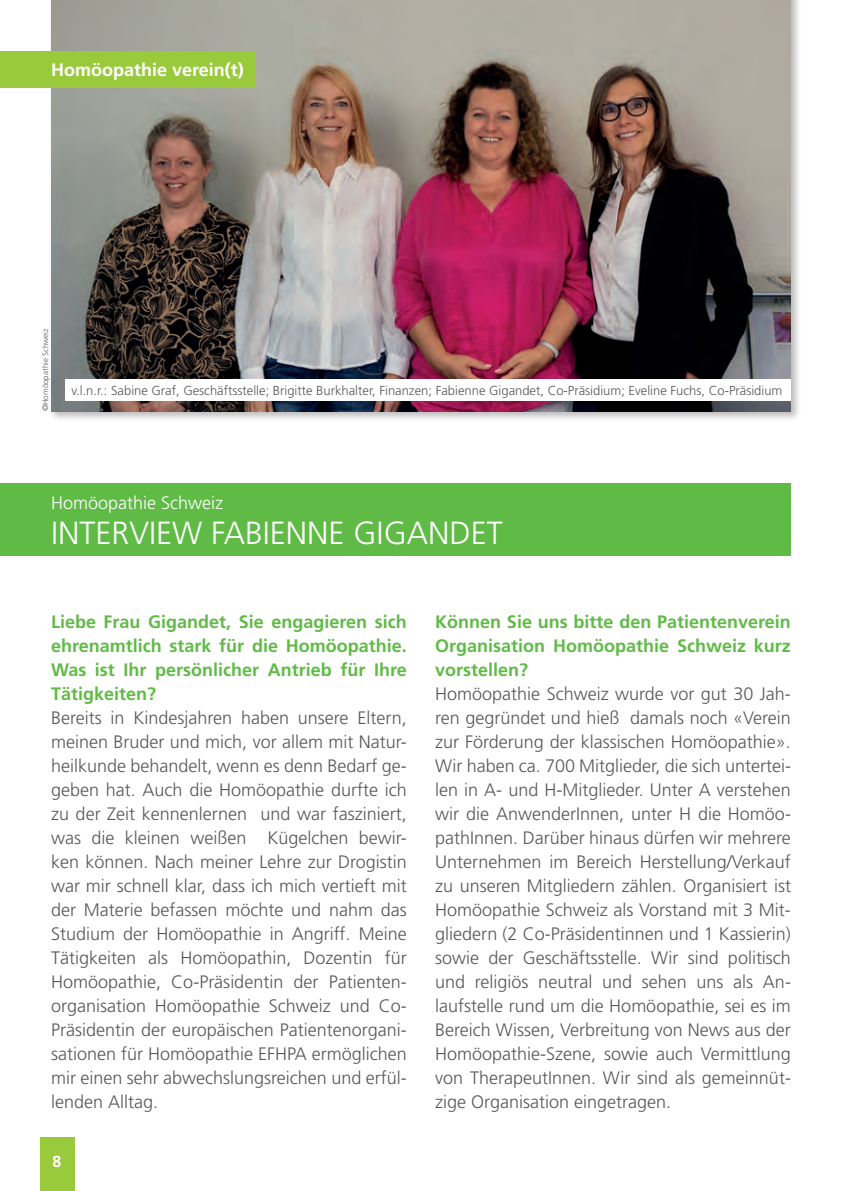
<style>
.page{position:relative;width:842px;height:1191px;background:#fff}
.page>*{position:absolute;margin:0;border:0;box-sizing:border-box;transform-origin:0 0}
.t1{font:300 32px "Frutiger";color:#fff}
.t2{font:300 18px/24px "Frutiger";color:#57585a;text-align:justify}
.t3{font:700 18px/24px "Frutiger";color:#60bb46;text-align:justify}
.t4{font:700 18px "Frutiger";color:#fff}
.t5{font:300 18px "Frutiger";color:#fff}
.t6{font:700 16px "Frutiger";color:#fff}
.t7{font:300 13px "Frutiger";color:#57585a}
.t8{font:300 8px "Frutiger";color:#57585a}
</style>
<div class="page">
<div style="left:40px;top:1137px;width:34px;height:54px;background:#99ca3b"></div>
<div style="left:49px;top:0;width:752px;height:421px;background:#231f20;opacity:.3"></div>
<img style="left:51px;top:0;width:740px;height:411px">
<div style="left:0;top:51px;width:255px;height:36px;background:#99ca3b"></div>
<div style="left:0;top:483px;width:791px;height:72px;background:#60bb46"></div>
<div style="left:65px;top:379px;width:726px;height:21px;background:#fff"></div>
<p class="t4" style="left:51px;top:59px;width:194px">Homöopathie verein(t)</p>
<p class="t8" style="left:41px;top:411px;width:84px;rotate:-90deg">©Homöopathie Schweiz</p>
<p class="t7" style="left:71px;top:383px;width:712px">v.l.n.r.: Sabine Graf, Geschäftsstelle; Brigitte Burkhalter, Finanzen; Fabienne Gigandet, Co-Präsidium; Eveline Fuchs, Co-Präsidium</p>
<p class="t5" style="left:51px;top:492px;width:174px">Homöopathie Schweiz</p>
<h1 class="t1" style="left:51px;top:514px;width:453px">INTERVIEW FABIENNE GIGANDET</h1>
<p class="t3" style="left:51px;top:609px;width:357px">Liebe Frau Gigandet, Sie engagieren sich ehrenamtlich stark für die Homöopathie.<br>Was ist Ihr persönlicher Antrieb für Ihre Tätigkeiten?</p>
<p class="t2" style="left:51px;top:705px;width:357px">Bereits in Kindesjahren haben unsere Eltern, meinen Bruder und mich, vor allem mit Natur&shy;heilkunde behandelt, wenn es denn Bedarf ge&shy;geben hat. Auch die Homöopathie durfte ich zu der Zeit kennenlernen und war fasziniert, was die kleinen weißen Kügelchen bewir&shy;ken können. Nach meiner Lehre zur Drogistin war mir schnell klar, dass ich mich vertieft mit der Materie befassen möchte und nahm das Studium der Homöopathie in Angriff. Meine Tätigkeiten als Homöopathin, Dozentin für Homöopathie, Co-Präsidentin der Patienten&shy;organisation Homöopathie Schweiz und Co-Präsidentin der europäischen Patientenorgani&shy;sationen für Homöopathie EFHPA ermöglichen mir einen sehr abwechslungsreichen und erfül&shy;lenden Alltag.</p>
<p class="t6" style="left:53px;top:1152px;width:10px">8</p>
<p class="t3" style="left:435px;top:609px;width:357px">Können Sie uns bitte den Patientenverein Organisation Homöopathie Schweiz kurz vorstellen?</p>
<p class="t2" style="left:435px;top:681px;width:357px">Homöopathie Schweiz wurde vor gut 30 Jah&shy;ren gegründet und hieß damals noch «Verein zur Förderung der klassischen Homöopathie».<br>Wir haben ca. 700 Mitglieder, die sich untertei&shy;len in A- und H-Mitglieder. Unter A verstehen wir die AnwenderInnen, unter H die Homöo&shy;pathInnen. Darüber hinaus dürfen wir mehrere Unternehmen im Bereich Herstellung/Verkauf zu unseren Mitgliedern zählen. Organisiert ist Homöopathie Schweiz als Vorstand mit 3 Mit&shy;gliedern (2 Co-Präsidentinnen und 1 Kassierin) sowie der Geschäftsstelle. Wir sind politisch und religiös neutral und sehen uns als An&shy;laufstelle rund um die Homöopathie, sei es im Bereich Wissen, Verbreitung von News aus der Homöopathie-Szene, sowie auch Vermittlung von TherapeutInnen. Wir sind als gemeinnüt&shy;zige Organisation eingetragen.</p>
</div>
